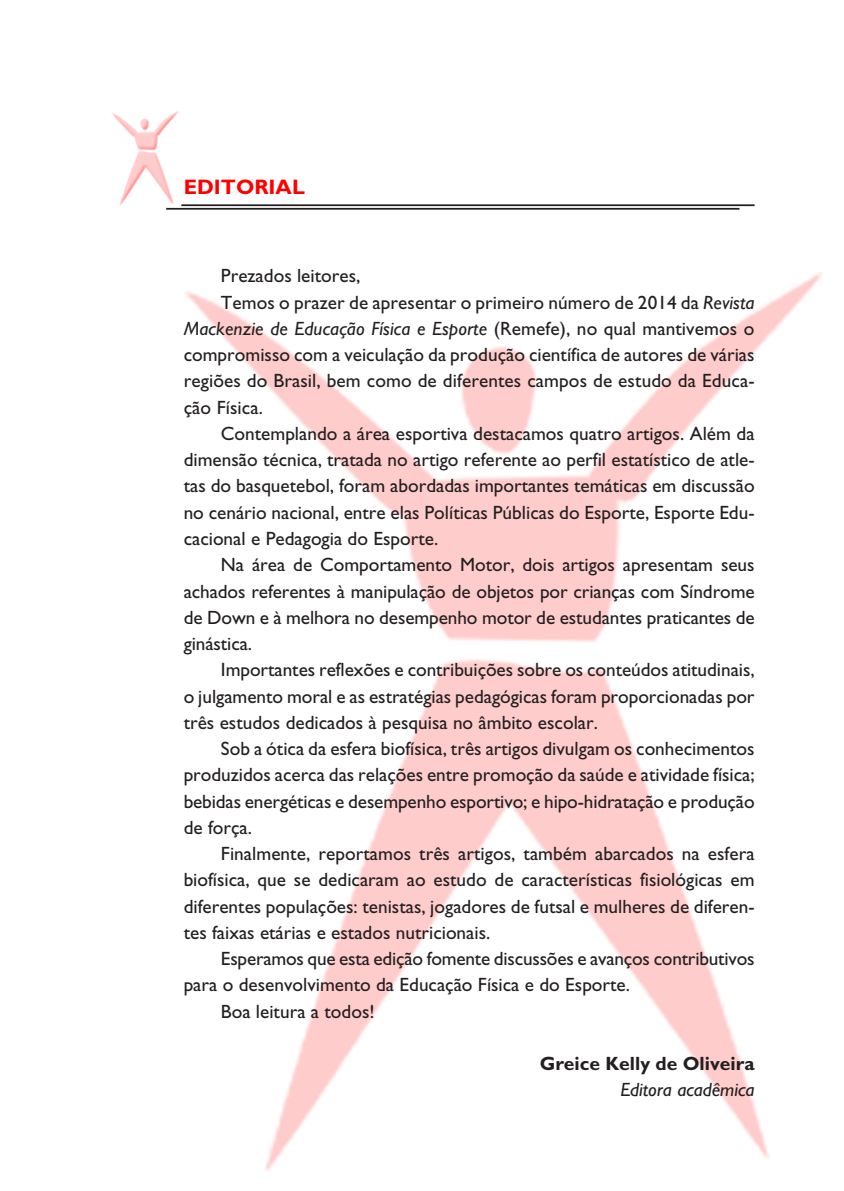
<style>
.page{position:relative;width:844px;height:1191px;background:#fff}
.page>*{position:absolute;margin:0;border:0;box-sizing:border-box;transform-origin:0 0}
.t1{font:700 21px "Gill Sans";color:#f00}
.t2{font:19.25px "Gill Sans";color:#231f20}
.t3{font:italic 19.25px "Gill Sans";letter-spacing:.005em;color:#231f20}
.t4{font:700 19.25px "Gill Sans";color:#231f20}
.s1{font-style:italic}
.s2{font-style:normal}
</style>
<div class="page">
<img style="left:112px;top:111px;width:69px;height:97px">
<hr style="left:166px;top:208px;width:573px;height:2px;background:#231f20">
<hr style="left:181px;top:204px;width:573px;height:2px;background:#231f20">
<img style="left:185px;top:272px;width:637px;height:899px">
<p class="t1" style="left:184px;top:179px;width:123px">EDITORIAL</p>
<p class="t2" style="left:221px;top:269px;width:141px">Prezados leitores,</p>
<p class="t2" style="left:221px;top:295px;width:535px">Temos o prazer de apresentar o primeiro número de 2014 da <span class="s1">Revista</span></p>
<p class="t3" style="left:184px;top:322px;width:572px">Mackenzie de Educação Física e Esporte <span class="s2">(Remefe), no qual mantivemos o</span></p>
<p class="t2" style="left:184px;top:348px;width:572px">compromisso com a veiculação da produção científica de autores de várias</p>
<p class="t2" style="left:184px;top:374px;width:572px">regiões do Brasil, bem como de diferentes campos de estudo da Educa-</p>
<p class="t2" style="left:184px;top:400px;width:81px">ção Física.</p>
<p class="t2" style="left:221px;top:427px;width:535px">Contemplando a área esportiva destacamos quatro artigos. Além da</p>
<p class="t2" style="left:184px;top:453px;width:572px">dimensão técnica, tratada no artigo referente ao perfil estatístico de atle-</p>
<p class="t2" style="left:184px;top:479px;width:572px">tas do basquetebol, foram abordadas importantes temáticas em discussão</p>
<p class="t2" style="left:184px;top:505px;width:572px">no cenário nacional, entre elas Políticas Públicas do Esporte, Esporte Edu-</p>
<p class="t2" style="left:184px;top:532px;width:256px">cacional e Pedagogia do Esporte.</p>
<p class="t2" style="left:221px;top:558px;width:535px">Na área de Comportamento Motor, dois artigos apresentam seus</p>
<p class="t2" style="left:184px;top:584px;width:572px">achados referentes à manipulação de objetos por crianças com Síndrome</p>
<p class="t2" style="left:184px;top:610px;width:572px">de Down e à melhora no desempenho motor de estudantes praticantes de</p>
<p class="t2" style="left:184px;top:637px;width:70px">ginástica.</p>
<p class="t2" style="left:221px;top:663px;width:535px">Importantes reflexões e contribuições sobre os conteúdos atitudinais,</p>
<p class="t2" style="left:184px;top:689px;width:572px">o julgamento moral e as estratégias pedagógicas foram proporcionadas por</p>
<p class="t2" style="left:184px;top:715px;width:415px">três estudos dedicados à pesquisa no âmbito escolar.</p>
<p class="t2" style="left:221px;top:742px;width:535px">Sob a ótica da esfera biofísica, três artigos divulgam os conhecimentos</p>
<p class="t2" style="left:184px;top:768px;width:572px">produzidos acerca das relações entre promoção da saúde e atividade física;</p>
<p class="t2" style="left:184px;top:794px;width:572px">bebidas energéticas e desempenho esportivo; e hipo-hidratação e produção</p>
<p class="t2" style="left:184px;top:820px;width:70px">de força.</p>
<p class="t2" style="left:221px;top:847px;width:535px">Finalmente, reportamos três artigos, também abarcados na esfera</p>
<p class="t2" style="left:184px;top:873px;width:572px">biofísica, que se dedicaram ao estudo de características fisiológicas em</p>
<p class="t2" style="left:184px;top:899px;width:572px">diferentes populações: tenistas, jogadores de futsal e mulheres de diferen-</p>
<p class="t2" style="left:184px;top:925px;width:308px">tes faixas etárias e estados nutricionais.</p>
<p class="t2" style="left:221px;top:952px;width:535px">Esperamos que esta edição fomente discussões e avanços contributivos</p>
<p class="t2" style="left:184px;top:978px;width:448px">para o desenvolvimento da Educação Física e do Esporte.</p>
<p class="t2" style="left:221px;top:1004px;width:155px">Boa leitura a todos!</p>
<p class="t4" style="left:539px;top:1057px;width:216px">Greice Kelly de Oliveira</p>
<p class="t3" style="left:620px;top:1083px;width:136px">Editora acadêmica</p>
</div>
